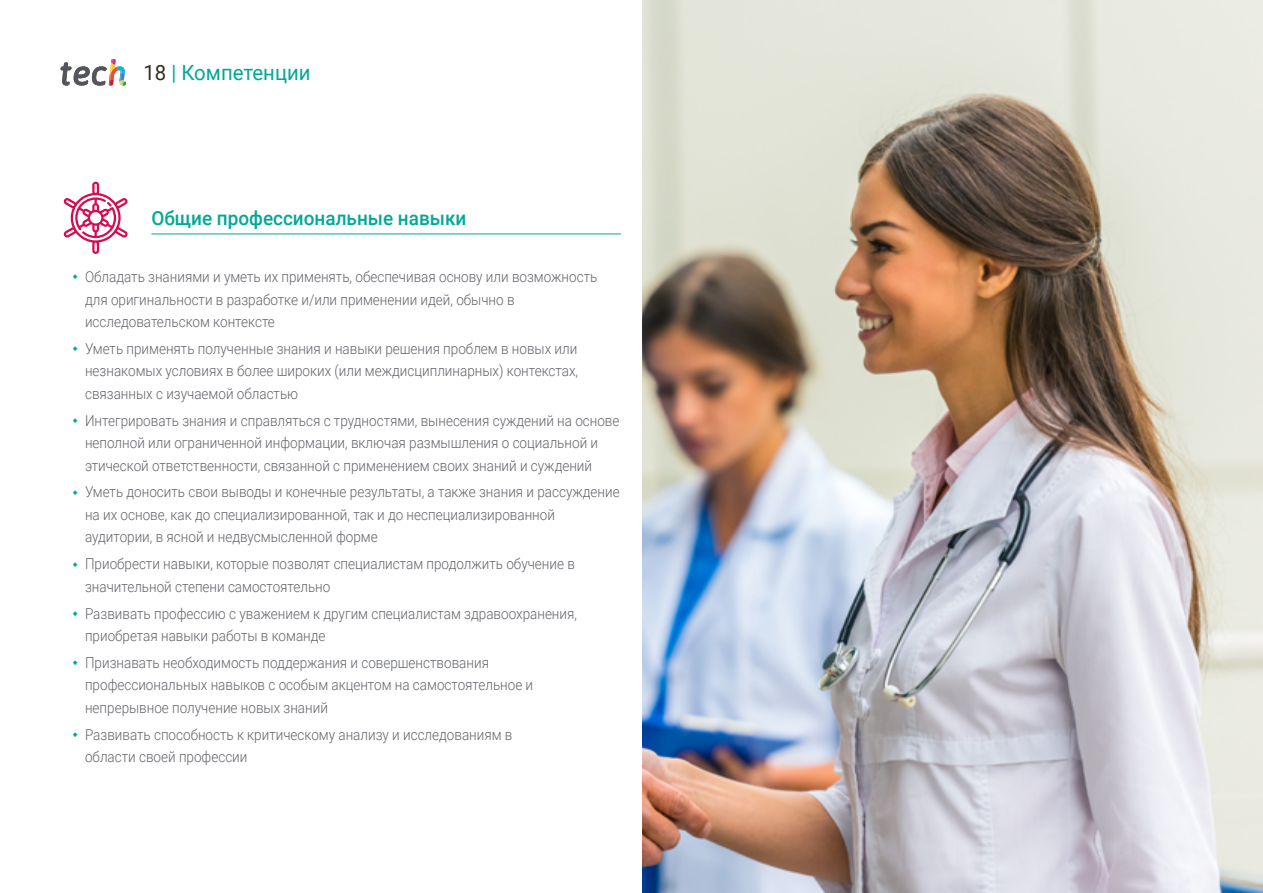
<style>
.page{position:relative;width:1263px;height:893px;background:#fff}
.page>*{position:absolute;margin:0;border:0;box-sizing:border-box;transform-origin:0 0}
.t1{font:21px "Roboto";color:#00a996}
.t2{font:500 19.5px "Roboto";color:#00a996}
.t3{font:300 15px/22.5px "Roboto";color:#61646a;scale:.9 1}
.s1{color:#312e20}
</style>
<div class="page">
<img style="left:642px;top:0;width:621px;height:893px">
<hr style="left:151px;top:234px;width:470px;height:1px;background:#00a996">
<svg style="left:63px;top:182px;width:65px;height:72px"></svg>
<svg style="left:61px;top:59px;width:65px;height:27px"></svg>
<h1 class="t1" style="left:144px;top:57px;width:169px"><span class="s1">18</span> | Компетенции</h1>
<h2 class="t2" style="left:151px;top:205px;width:316px">Общие профессиональные навыки</h2>
<p class="t3" style="left:85px;top:265px;width:571px">Обладать знаниями и уметь их применять, обеспечивая основу или возможность для оригинальности в разработке и/или применении идей, обычно в исследовательском контексте</p>
<p class="t3" style="left:85px;top:337px;width:549px;text-align:justify">Уметь применять полученные знания и навыки решения проблем в новых или незнакомых условиях в более широких (или междисциплинарных) контекстах, связанных с изучаемой областью</p>
<p class="t3" style="left:85px;top:409px;width:595px">Интегрировать знания и справляться с трудностями, вынесения суждений на основе неполной или ограниченной информации, включая размышления о социальной и этической ответственности, связанной с применением своих знаний и суждений</p>
<p class="t3" style="left:85px;top:480px;width:595px">Уметь доносить свои выводы и конечные результаты, а также знания и рассуждение на их основе, как до специализированной, так и до неспециализированной аудитории, в ясной и недвусмысленной форме</p>
<p class="t3" style="left:85px;top:552px;width:546px">Приобрести навыки, которые позволят специалистам продолжить обучение в значительной степени самостоятельно</p>
<p class="t3" style="left:85px;top:601px;width:548px">Развивать профессию с уважением к другим специалистам здравоохранения, приобретая навыки работы в команде</p>
<p class="t3" style="left:85px;top:651px;width:499px">Признавать необходимость поддержания и совершенствования профессиональных навыков с особым акцентом на самостоятельное и непрерывное получение новых знаний</p>
<p class="t3" style="left:85px;top:722px;width:476px">Развивать способность к критическому анализу и исследованиям в области своей профессии</p>
</div>
